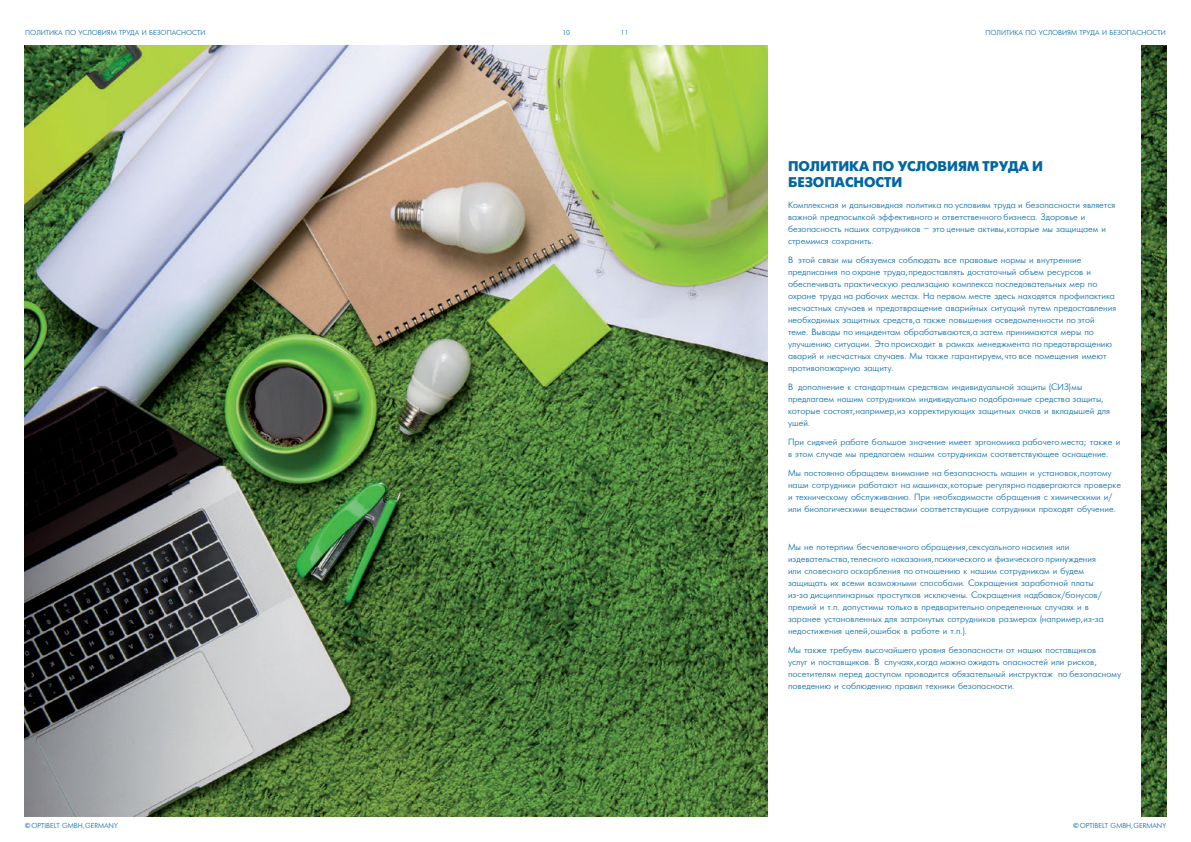
<style>
.page{position:relative;width:1191px;height:842px;background:#fff}
.page>*{position:absolute;margin:0;border:0;box-sizing:border-box;transform-origin:0 0}
.t1{font:700 14px/16px "Futura Futuris C";color:#0067a2}
.t2{font:9px/12px "Futuris";color:#0067a2}
.t3{font:7px "Futuris";color:#0067a2}
</style>
<div class="page">
<img style="left:25px;top:46px;width:1141px;height:770px">
<div style="left:767px;top:40px;width:373px;height:779px;background:#fff"></div>
<p class="t3" style="left:25px;top:29px;width:182px">ПОЛИТИКА ПО УСЛОВИЯМ ТРУДА И БЕЗОПАСНОСТИ</p>
<p class="t3" style="left:985px;top:29px;width:182px">ПОЛИТИКА ПО УСЛОВИЯМ ТРУДА И БЕЗОПАСНОСТИ</p>
<p class="t3" style="left:562px;top:29px;width:9px">10</p>
<p class="t3" style="left:621px;top:29px;width:9px">11</p>
<p class="t3" style="left:25px;top:822px;width:94px">© OPTIBELT GMBH,GERMANY</p>
<h1 class="t1" style="left:788px;top:159px;width:256px">ПОЛИТИКА ПО УСЛОВИЯМ ТРУДА И<br>БЕЗОПАСНОСТИ</h1>
<p class="t2" style="left:788px;top:199px;width:329px">Комплексная и дальновидная политика по условиям труда и безопасности является важной предпосылкой эффективного и ответственного бизнеса. Здоровье и безопасность наших сотрудников – это ценные активы,которые мы защищаем и стремимся сохранить.</p>
<p class="t2" style="left:788px;top:254px;width:330px">В этой связи мы обязуемся соблюдать все правовые нормы и внутренние предписания по охране труда,предоставлять достаточный объем ресурсов и обеспечивать практическую реализацию комплекса последовательных мер по охране труда на рабочих местах. На первом месте здесь находятся профилактика несчастных случаев и предотвращение аварийных ситуаций путем предоставления необходимых защитных средств,а также повышения осведомленности по этой теме. Выводы по инцидентам обрабатываются,а затем принимаются меры по улучшению ситуации. Это происходит в рамках менеджмента по предотвращению аварий и несчастных случаев. Мы также гарантируем,что все помещения имеют противопожарную защиту.</p>
<p class="t2" style="left:788px;top:381px;width:323px">В дополнение к стандартным средствам индивидуальной защиты (СИЗ) мы предлагаем нашим сотрудникам индивидуально подобранные средства защиты, которые состоят,например,из корректирующих защитных очков и вкладышей для ушей.</p>
<p class="t2" style="left:788px;top:436px;width:334px">При сидячей работе большое значение имеет эргономика рабочего места; также и в этом случае мы предлагаем нашим сотрудникам соответствующее оснащение.</p>
<p class="t2" style="left:788px;top:467px;width:334px">Мы постоянно обращаем внимание на безопасность машин и установок,поэтому наши сотрудники работают на машинах,которые регулярно подвергаются проверке и техническому обслуживанию. При необходимости обращения с химическими и/ или биологическими веществами соответствующие сотрудники проходят обучение.</p>
<p class="t2" style="left:788px;top:542px;width:317px">Мы не потерпим бесчеловечного обращения,сексуального насилия или издевательства,телесного наказания,психического и физического принуждения или словесного оскорбления по отношению к нашим сотрудникам и будем защищать их всеми возможными способами. Сокращения заработной платы из-за дисциплинарных проступков исключены. Сокращения надбавок/бонусов/ премий и т.п. допустимы только в предварительно определенных случаях и в заранее установленных для затронутых сотрудников размерах (например,из-за недостижения целей,ошибок в работе и т.п.).</p>
<p class="t2" style="left:788px;top:645px;width:334px">Мы также требуем высочайшего уровня безопасности от наших поставщиков<br>услуг и поставщиков. В случаях,когда можно ожидать опасностей или рисков, посетителям перед доступом проводится обязательный инструктаж по безопасному поведению и соблюдению правил техники безопасности.</p>
<p class="t3" style="left:1073px;top:822px;width:94px">© OPTIBELT GMBH,GERMANY</p>
</div>
